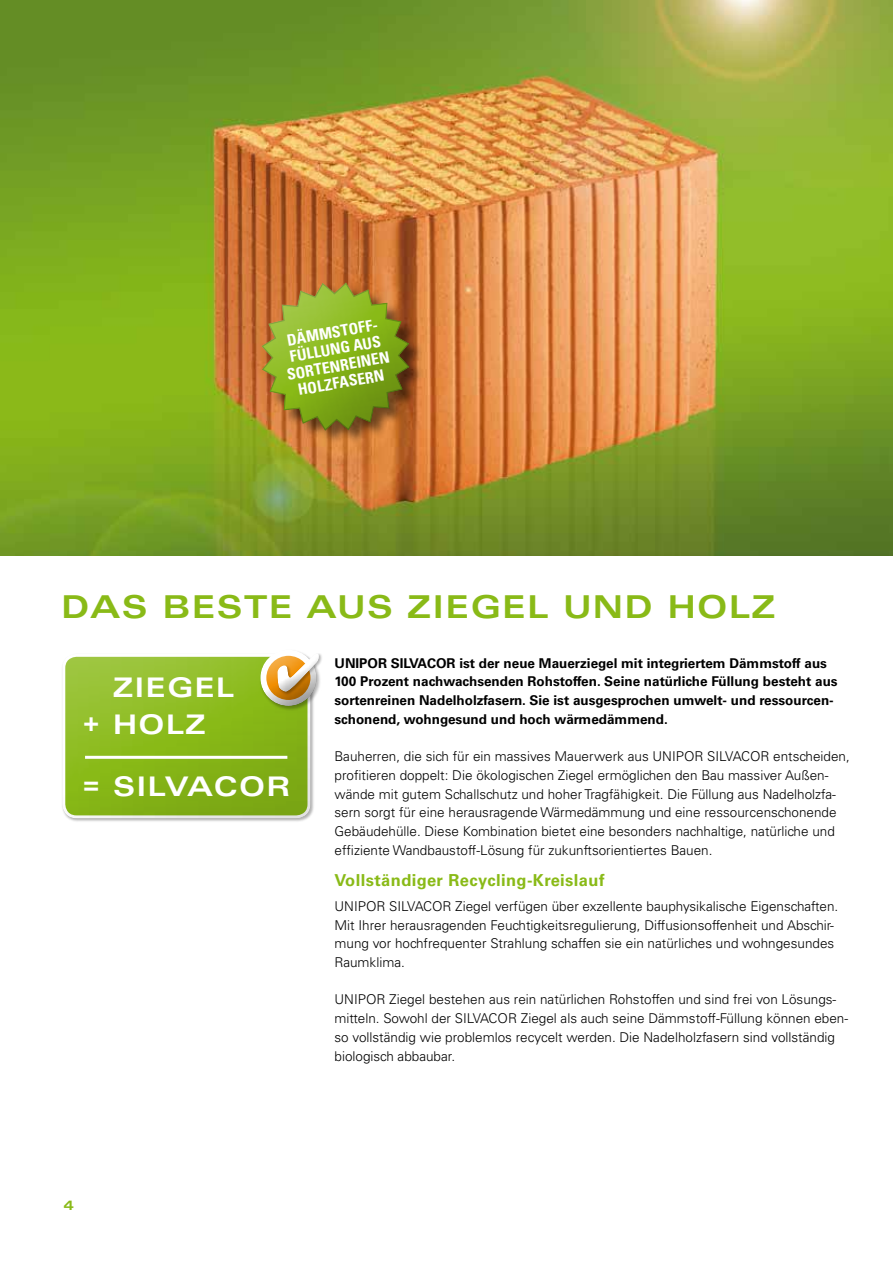
<style>
.page{position:relative;width:893px;height:1263px;background:#fff}
.page>*{position:absolute;margin:0;border:0;box-sizing:border-box;transform-origin:0 0}
.t1{font:700 expanded 31.5px "Univers LT";letter-spacing:.05em;color:#89ba17}
.t2{font:700 expanded 27px/37.5px "Univers LT";letter-spacing:.05em;color:#fff}
.t3{font:700 16.5px "Univers LT";letter-spacing:.025em;color:#89ba17}
.t4{font:700 condensed 15.6px/17px "Univers LT";color:#fff;text-align:center}
.t5{font:300 13.5px/18.8px "Univers LT";color:#000}
.t6{font:700 13.5px/18.8px "Univers LT";color:#000}
.t7{font:700 expanded 13.5px "Univers LT";color:#89ba17}
</style>
<div class="page">
<img style="left:0;top:0;width:893px;height:555px">
<div style="left:62px;top:653px;width:253px;height:170px;background:#000;opacity:.3"></div>
<div style="left:59px;top:654px;width:252px;height:136px;background:#fff;opacity:.75"></div>
<div style="left:59px;top:669px;width:252px;height:150px;background:#000;opacity:.75"></div>
<hr style="left:85px;top:756px;width:202px;height:3px;background:#fff">
<div style="left:259px;top:649px;width:62px;height:62px;background:#000;opacity:.3"></div>
<div style="left:258px;top:647px;width:59px;height:45px;background:#fff"></div>
<div style="left:258px;top:658px;width:59px;height:49px;background:#000;opacity:.75"></div>
<div style="left:275px;top:647px;width:86px;height:55px;background:#000;opacity:.75"></div>
<svg style="left:247px;top:268px;width:177px;height:178px;background:#a18d28"></svg>
<svg style="left:277px;top:653px;width:42px;height:39px;background:#c79856"></svg>
<p class="t4" style="left:280px;top:333px;width:105px;rotate:-10deg">DÄMMSTOFF-<br>FÜLLUNG AUS<br>SORTENREINEN<br>HOLZFASERN</p>
<h1 class="t1" style="left:62px;top:589px;width:715px">DAS BESTE AUS ZIEGEL UND HOLZ</h1>
<p class="t6" style="left:334px;top:654px;width:505px">UNIPOR SILVACOR ist der neue Mauerziegel mit integriertem Dämmstoff aus 100 Prozent nachwachsenden Rohstoffen. Seine natürliche Füllung besteht aus sortenreinen Nadelholzfasern. Sie ist ausgesprochen umwelt- und ressourcen&shy;schonend, wohngesund und hoch wärmedämmend.</p>
<p class="t5" style="left:334px;top:747px;width:517px">Bauherren, die sich für ein massives Mauerwerk aus UNIPOR SILVACOR entscheiden, profitieren doppelt: Die ökologischen Ziegel ermöglichen den Bau massiver Außen&shy;wände mit gutem Schallschutz und hoher Tragfähigkeit. Die Füllung aus Nadelholzfa&shy;sern sorgt für eine herausragende Wärmedämmung und eine ressourcenschonende Gebäudehülle. Diese Kombination bietet eine besonders nachhaltige, natürliche und effiziente Wandbaustoff-Lösung für zukunftsorientiertes Bauen.</p>
<p class="t3" style="left:334px;top:871px;width:271px">Vollständiger Recycling-Kreislauf</p>
<p class="t5" style="left:334px;top:897px;width:505px">UNIPOR SILVACOR Ziegel verfügen über exzellente bauphysikalische Eigenschaften.<br>Mit Ihrer herausragenden Feuchtigkeitsregulierung, Diffusionsoffenheit und Abschir&shy;mung vor hochfrequenter Strahlung schaffen sie ein natürliches und wohngesundes Raumklima.</p>
<p class="t5" style="left:334px;top:990px;width:515px">UNIPOR Ziegel bestehen aus rein natürlichen Rohstoffen und sind frei von Lösungs&shy;mitteln. Sowohl der SILVACOR Ziegel als auch seine Dämmstoff-Füllung können eben&shy;so vollständig wie problemlos recycelt werden. Die Nadelholzfasern sind vollständig biologisch abbaubar.</p>
<h2 class="t2" style="left:83px;top:668px;width:152px;text-indent:30px">ZIEGEL + HOLZ</h2>
<h2 class="t2" style="left:83px;top:767px;width:209px">= SILVACOR</h2>
<p class="t7" style="left:64px;top:1198px;width:11px">4</p>
</div>
